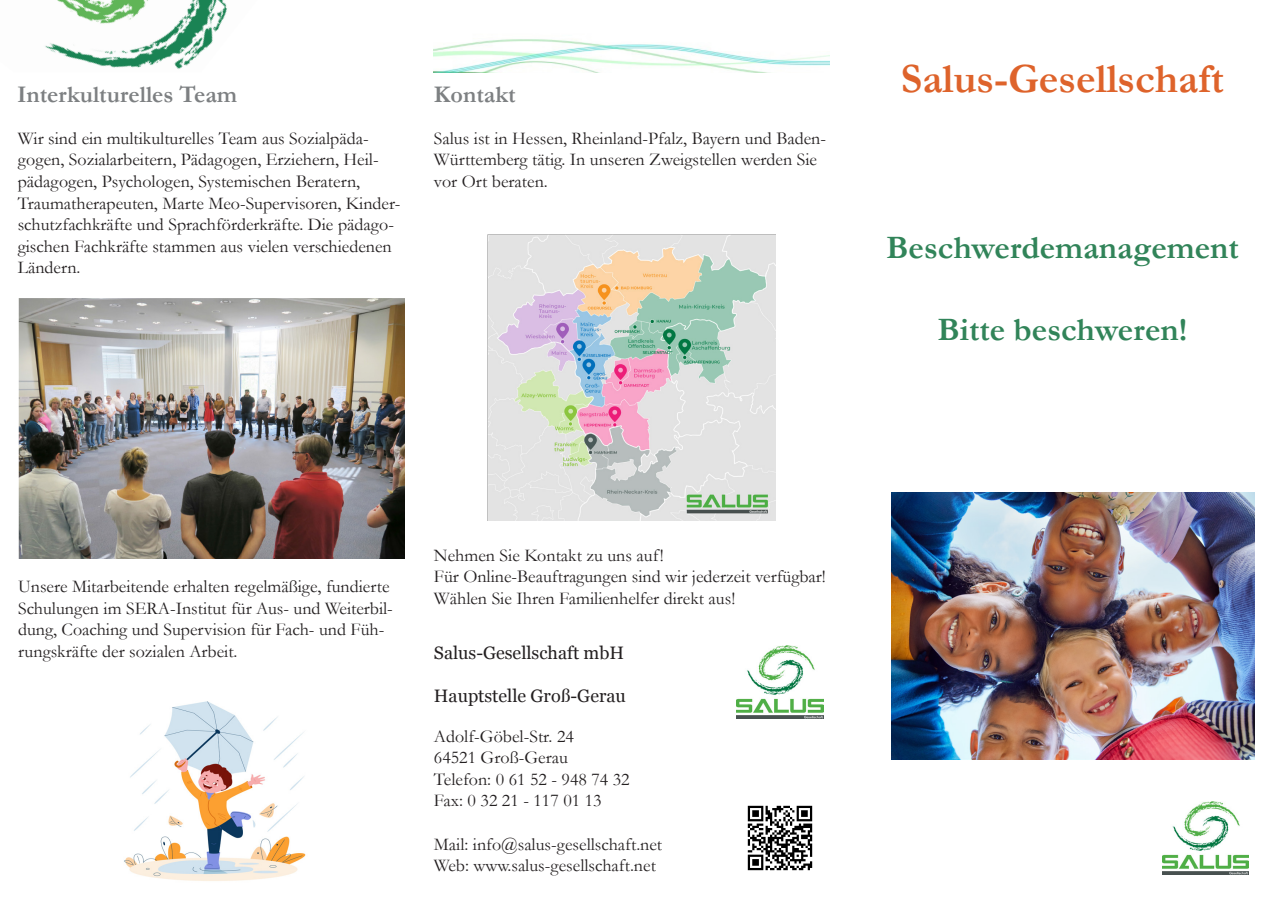
<style>
.page{position:relative;width:1272px;height:902px;background:#fff}
.page>*{position:absolute;margin:0;border:0;box-sizing:border-box;transform-origin:0 0}
.t1{font:700 42px "Garamond";color:#de632b}
.t2{font:700 33px "Garamond";color:#318459}
.t3{font:700 24px "Garamond";color:#7d8082}
.t4{font:18px/21.6px "Garamond";color:#231f20}
.t5{font:18px "Georgia";color:#231f20}
</style>
<div class="page">
<img style="left:1162px;top:801px;width:86px;height:73px">
<img style="left:18px;top:298px;width:386px;height:260px">
<img style="left:891px;top:492px;width:362px;height:267px">
<img style="left:488px;top:235px;width:287px;height:285px">
<img style="left:434px;top:39px;width:395px;height:33px">
<img style="left:124px;top:701px;width:182px;height:180px">
<img style="left:736px;top:645px;width:87px;height:73px">
<img style="left:45px;top:0;width:182px;height:69px">
<img style="left:747px;top:805px;width:66px;height:66px">
<p class="t3" style="left:17px;top:78px;width:221px">Interkulturelles Team</p>
<p class="t3" style="left:434px;top:78px;width:83px">Kontakt</p>
<p class="t4" style="left:18px;top:127px;width:384px">Wir sind ein multikulturelles Team aus Sozialpäda&shy;gogen, Sozialarbeitern, Pädagogen, Erziehern, Heil&shy;pädagogen, Psychologen, Systemischen Beratern, Traumatherapeuten, Marte Meo-Supervisoren, Kinder&shy;schutzfachkräfte und Sprachförderkräfte. Die pädago&shy;gischen Fachkräfte stammen aus vielen verschiedenen Ländern.</p>
<p class="t4" style="left:434px;top:127px;width:393px">Salus ist in Hessen, Rheinland-Pfalz, Bayern und Baden-<br>Württemberg tätig. In unseren Zweigstellen werden Sie vor Ort beraten.</p>
<p class="t1" style="left:901px;top:50px;width:324px">Salus-Gesellschaft</p>
<p class="t2" style="left:886px;top:224px;width:354px">Beschwerdemanagement</p>
<p class="t2" style="left:937px;top:307px;width:251px">Bitte beschweren!</p>
<p class="t4" style="left:18px;top:575px;width:376px">Unsere Mitarbeitende erhalten regelmäßige, fundierte Schulungen im SERA-Institut für Aus- und Weiterbil&shy;dung, Coaching und Supervision für Fach- und Füh&shy;rungskräfte der sozialen Arbeit.</p>
<p class="t4" style="left:434px;top:543px;width:231px">Nehmen Sie Kontakt zu uns auf!</p>
<p class="t4" style="left:434px;top:565px;width:393px">Für Online-Beauftragungen sind wir jederzeit verfügbar!</p>
<p class="t4" style="left:434px;top:586px;width:303px">Wählen Sie Ihren Familienhelfer direkt aus!</p>
<p class="t5" style="left:434px;top:641px;width:192px">Salus-Gesellschaft mbH</p>
<p class="t5" style="left:434px;top:684px;width:193px">Hauptstelle Groß-Gerau</p>
<p class="t4" style="left:434px;top:724px;width:141px">Adolf-Göbel-Str. 24</p>
<p class="t4" style="left:434px;top:746px;width:135px">64521 Groß-Gerau</p>
<p class="t4" style="left:434px;top:767px;width:197px">Telefon: 0 61 52 - 948 74 32</p>
<p class="t4" style="left:434px;top:789px;width:169px">Fax: 0 32 21 - 117 01 13</p>
<p class="t4" style="left:434px;top:832px;width:230px">Mail: info@salus-gesellschaft.net</p>
<p class="t4" style="left:434px;top:854px;width:223px">Web: www.salus-gesellschaft.net</p>
</div>
